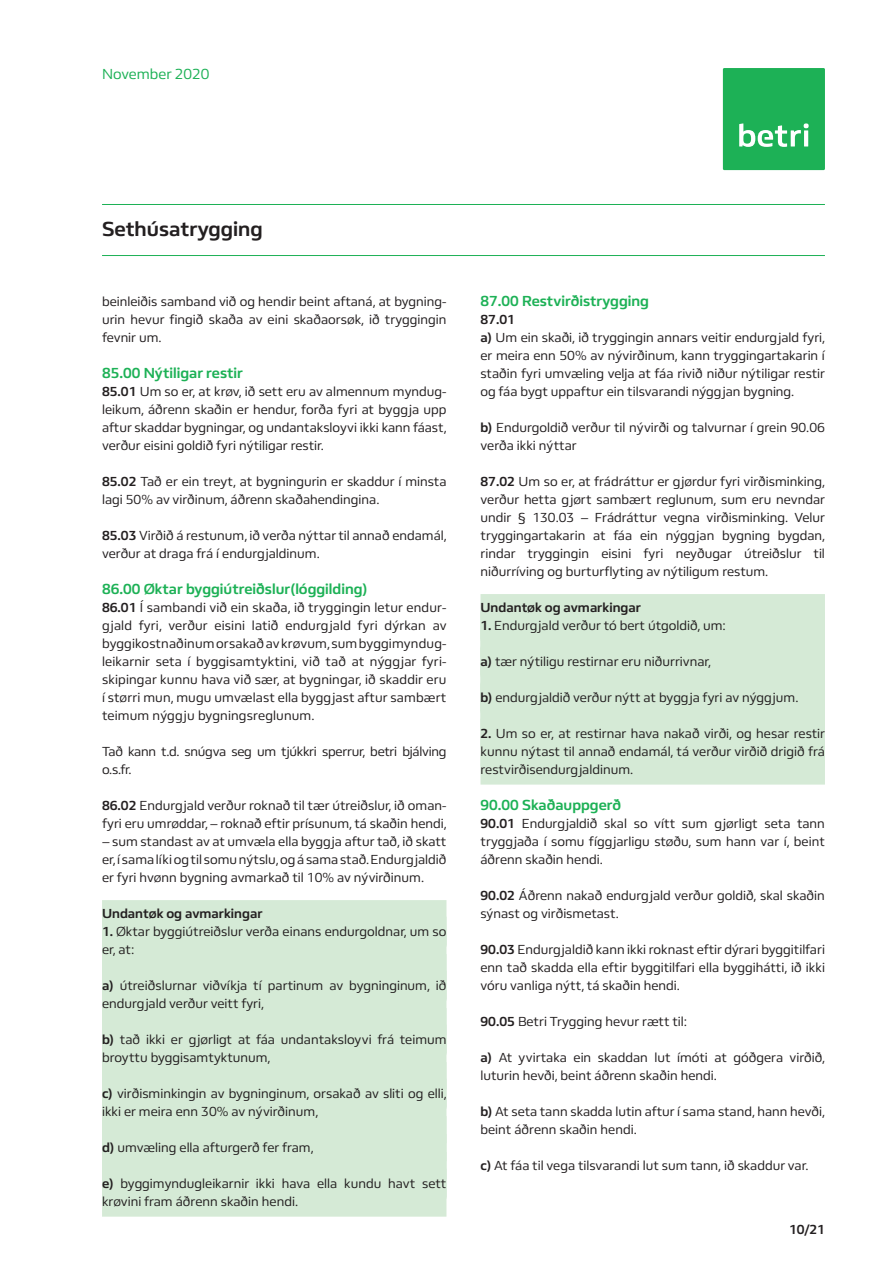
<style>
.page{position:relative;width:893px;height:1263px;background:#fff}
.page>*{position:absolute;margin:0;border:0;box-sizing:border-box;transform-origin:0 0}
.t1{font:700 21px "FS Hackney";color:#231f20}
.t2{font:700 15px "FS Hackney";color:#1db156}
.t3{font:15px "FS Hackney";color:#1db156}
.t4{font:13.5px/18px "FS Hackney";color:#231f20}
.t5{font:13.5px/18px "FS Hackney";letter-spacing:-.02em;color:#231f20}
.t6{font:700 13.5px "FS Hackney";color:#231f20}
.s1{font-weight:700}
</style>
<div class="page">
<div style="left:723px;top:68px;width:102px;height:102px;background:#1db156"></div>
<svg style="left:739px;top:123px;width:70px;height:24px"></svg>
<hr style="left:102px;top:204px;width:723px;height:1px;background:#1db156">
<hr style="left:102px;top:255px;width:723px;height:1px;background:#1db156">
<div style="left:102px;top:900px;width:344px;height:45px;background:#d5ead6"></div>
<div style="left:102px;top:936px;width:344px;height:45px;background:#d5ead6"></div>
<div style="left:102px;top:971px;width:344px;height:30px;background:#d5ead6"></div>
<div style="left:102px;top:990px;width:344px;height:45px;background:#d5ead6"></div>
<div style="left:102px;top:1025px;width:344px;height:30px;background:#d5ead6"></div>
<div style="left:102px;top:1044px;width:344px;height:45px;background:#d5ead6"></div>
<div style="left:102px;top:1079px;width:344px;height:30px;background:#d5ead6"></div>
<div style="left:102px;top:1098px;width:344px;height:45px;background:#d5ead6"></div>
<div style="left:102px;top:1134px;width:344px;height:45px;background:#d5ead6"></div>
<div style="left:102px;top:1169px;width:344px;height:30px;background:#d5ead6"></div>
<div style="left:102px;top:1187px;width:344px;height:30px;background:#d5ead6"></div>
<div style="left:480px;top:594px;width:345px;height:45px;background:#d5ead6"></div>
<div style="left:480px;top:630px;width:345px;height:45px;background:#d5ead6"></div>
<div style="left:480px;top:666px;width:345px;height:45px;background:#d5ead6"></div>
<div style="left:480px;top:702px;width:345px;height:45px;background:#d5ead6"></div>
<div style="left:480px;top:737px;width:345px;height:30px;background:#d5ead6"></div>
<div style="left:480px;top:755px;width:345px;height:30px;background:#d5ead6"></div>
<p class="t3" style="left:102px;top:64px;width:109px">November 2020</p>
<h1 class="t1" style="left:102px;top:215px;width:162px">Sethúsatrygging</h1>
<p class="t4" style="left:102px;top:292px;width:346px;text-align:justify">beinleiðis samband við og hendir beint aftaná, at bygning&shy;urin hevur fingið skaða av eini skaðaorsøk, ið tryggingin fevnir um.</p>
<p class="t2" style="left:102px;top:363px;width:142px">85.00 Nýtiligar restir</p>
<p class="t4" style="left:102px;top:382px;width:346px;text-align:justify"><span class="s1">85.01</span> Um so er, at krøv, ið sett eru av almennum myndug&shy;leikum, áðrenn skaðin er hendur, forða fyri at byggja upp aftur skaddar bygningar, og undantaksloyvi ikki kann fáast, verður eisini goldið fyri nýtiligar restir.</p>
<p class="t4" style="left:102px;top:472px;width:346px"><span class="s1">85.02</span> Tað er ein treyt, at bygningurin er skaddur í minsta lagi 50% av virðinum, áðrenn skaðahendingina.</p>
<p class="t4" style="left:102px;top:526px;width:346px"><span class="s1">85.03</span> Virðið á restunum, ið verða nýttar til annað endamál, verður at draga frá í endurgjaldinum.</p>
<p class="t2" style="left:102px;top:579px;width:267px">86.00 Øktar byggiútreiðslur(lóggilding)</p>
<p class="t4" style="left:102px;top:598px;width:346px;text-align:justify"><span class="s1">86.01</span> Í sambandi við ein skaða, ið tryggingin letur endur&shy;gjald fyri, verður eisini latið endurgjald fyri dýrkan av byggikostnaðinum orsakað av krøvum, sum byggimyndug&shy;leikarnir seta í byggisamtyktini, við tað at nýggjar fyri&shy;skipingar kunnu hava við sær, at bygningar, ið skaddir eru í størri mun, mugu umvælast ella byggjast aftur sambært teimum nýggju bygningsreglunum.</p>
<p class="t5" style="left:102px;top:742px;width:346px">Tað kann t.d. snúgva seg um tjúkkri sperrur, betri bjálving o.s.fr.</p>
<p class="t4" style="left:102px;top:796px;width:346px"><span class="s1">86.02</span> Endurgjald verður roknað til tær útreiðslur, ið oman&shy;fyri eru umrøddar, – roknað eftir prísunum, tá skaðin hendi,</p>
<p class="t4" style="left:102px;top:832px;width:346px;text-align:justify">– sum standast av at umvæla ella byggja aftur tað, ið skatt er, í sama líki og til somu nýtslu, og á sama stað. Endurgjaldið er fyri hvønn bygning avmarkað til 10% av nývirðinum.</p>
<p class="t6" style="left:102px;top:904px;width:162px">Undantøk og avmarkingar</p>
<p class="t4" style="left:102px;top:922px;width:346px"><span class="s1">1.</span> Øktar byggiútreiðslur verða einans endurgoldnar, um so er, at:</p>
<p class="t4" style="left:102px;top:976px;width:346px"><span class="s1">a)</span> útreiðslurnar viðvíkja tí partinum av bygninginum, ið endurgjald verður veitt fyri,</p>
<p class="t4" style="left:102px;top:1030px;width:346px"><span class="s1">b)</span> tað ikki er gjørligt at fáa undantaksloyvi frá teimum broyttu byggisamtyktunum,</p>
<p class="t4" style="left:102px;top:1084px;width:346px"><span class="s1">c)</span> virðisminkingin av bygninginum, orsakað av sliti og elli, ikki er meira enn 30% av nývirðinum,</p>
<p class="t4" style="left:102px;top:1138px;width:213px"><span class="s1">d)</span> umvæling ella afturgerð fer fram,</p>
<p class="t4" style="left:102px;top:1174px;width:346px"><span class="s1">e)</span> byggimyndugleikarnir ikki hava ella kundu havt sett krøvini fram áðrenn skaðin hendi.</p>
<p class="t2" style="left:480px;top:291px;width:170px">87.00 Restvirðistrygging</p>
<p class="t4" style="left:480px;top:310px;width:346px"><span class="s1">87.01<br>a)</span> Um ein skaði, ið tryggingin annars veitir endurgjald fyri, er meira enn 50% av nývirðinum, kann tryggingartakarin í staðin fyri umvæling velja at fáa rivið niður nýtiligar restir og fáa bygt uppaftur ein tilsvarandi nýggjan bygning.</p>
<p class="t4" style="left:480px;top:418px;width:346px"><span class="s1">b)</span> Endurgoldið verður til nývirði og talvurnar í grein 90.06 verða ikki nýttar</p>
<p class="t4" style="left:480px;top:472px;width:346px;text-align:justify"><span class="s1">87.02</span> Um so er, at frádráttur er gjørdur fyri virðisminking, verður hetta gjørt sambært reglunum, sum eru nevndar undir § 130.03 – Frádráttur vegna virðisminking. Velur tryggingartakarin at fáa ein nýggjan bygning bygdan, rindar tryggingin eisini fyri neyðugar útreiðslur til niðurríving og burturflyting av nýtiligum restum.</p>
<p class="t6" style="left:480px;top:598px;width:162px">Undantøk og avmarkingar</p>
<p class="t4" style="left:480px;top:616px;width:247px"><span class="s1">1.</span> Endurgjald verður tó bert útgoldið, um:</p>
<p class="t4" style="left:480px;top:652px;width:232px"><span class="s1">a)</span> tær nýtiligu restirnar eru niðurrivnar,</p>
<p class="t4" style="left:480px;top:688px;width:319px"><span class="s1">b)</span> endurgjaldið verður nýtt at byggja fyri av nýggjum.</p>
<p class="t4" style="left:480px;top:724px;width:346px;text-align:justify"><span class="s1">2.</span> Um so er, at restirnar hava nakað virði, og hesar restir kunnu nýtast til annað endamál, tá verður virðið drigið frá restvirðisendurgjaldinum.</p>
<p class="t2" style="left:480px;top:795px;width:142px">90.00 Skaðauppgerð</p>
<p class="t4" style="left:480px;top:814px;width:346px;text-align:justify"><span class="s1">90.01</span> Endurgjaldið skal so vítt sum gjørligt seta tann tryggjaða í somu fíggjarligu støðu, sum hann var í, beint áðrenn skaðin hendi.</p>
<p class="t4" style="left:480px;top:886px;width:346px"><span class="s1">90.02</span> Áðrenn nakað endurgjald verður goldið, skal skaðin sýnast og virðismetast.</p>
<p class="t4" style="left:480px;top:940px;width:346px;text-align:justify"><span class="s1">90.03</span> Endurgjaldið kann ikki roknast eftir dýrari byggitilfari enn tað skadda ella eftir byggitilfari ella byggihátti, ið ikki vóru vanliga nýtt, tá skaðin hendi.</p>
<p class="t4" style="left:480px;top:1012px;width:208px"><span class="s1">90.05</span> Betri Trygging hevur rætt til:</p>
<p class="t4" style="left:480px;top:1048px;width:346px"><span class="s1">a)</span> At yvirtaka ein skaddan lut ímóti at góðgera virðið, luturin hevði, beint áðrenn skaðin hendi.</p>
<p class="t4" style="left:480px;top:1102px;width:346px"><span class="s1">b)</span> At seta tann skadda lutin aftur í sama stand, hann hevði, beint áðrenn skaðin hendi.</p>
<p class="t4" style="left:480px;top:1156px;width:330px"><span class="s1">c)</span> At fáa til vega tilsvarandi lut sum tann, ið skaddur var.</p>
<p class="t6" style="left:789px;top:1220px;width:37px">10/21</p>
</div>
